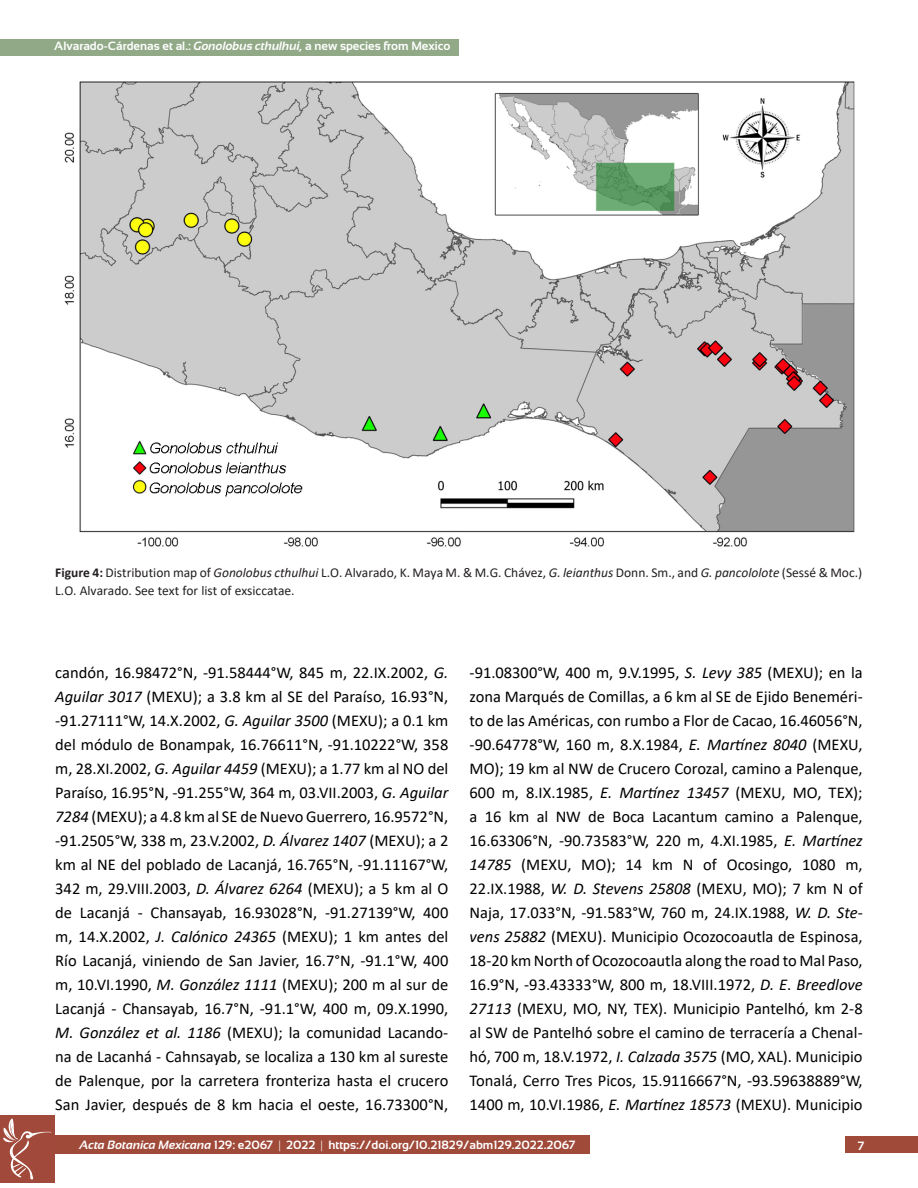
<style>
.page{position:relative;width:918px;height:1188px;background:#fff}
.page>*{position:absolute;margin:0;border:0;box-sizing:border-box;transform-origin:0 0}
.textobase{font:16.5px/24px "Calibri";color:#000;text-align:justify}
.piefigura{font:13.5px/18px "Calibri";color:#231f20}
.t1{font:700 12px "Sansation";color:#fff}
.t2{font:italic 700 12px "Sansation";color:#fff}
.s1{font-style:italic}
.s2{font-weight:700}
.s3{font-weight:300}
</style>
<div class="page">
<div style="left:846px;top:1136px;width:72px;height:17px;background:#a04a3a"></div>
<div style="left:0;top:39px;width:459px;height:16px;background:#91a987"></div>
<div style="left:0;top:1135px;width:589px;height:19px;background:#a04a3a"></div>
<div style="left:0;top:1115px;width:55px;height:67px;background:#a14a3b"></div>
<svg style="left:3px;top:1118px;width:49px;height:62px"></svg>
<img style="left:64px;top:81px;width:791px;height:466px">
<p class="t1" style="left:54px;top:39px;width:398px">Alvarado-Cárdenas et al.: <span class="s1">Gonolobus cthulhui,</span> a new species from Mexico</p>
<p class="piefigura" style="left:55px;top:563px;width:809px"><span class="s2">Figure 4:</span> Distribution map of <span class="s1">Gonolobus cthulhui</span> L.O. Alvarado, K. Maya M. &amp; M.G. Chávez, <span class="s1">G. leianthus</span> Donn. Sm., and <span class="s1">G. pancololote</span> (Sessé &amp; Moc.)<br>L.O. Alvarado. See text for list of exsiccatae.</p>
<p class="textobase" style="left:55px;top:660px;width:395px">candón, 16.98472°N, -91.58444°W, 845 m, 22.IX.2002, <span class="s1">G.<br>Aguilar 3017</span> (MEXU); a 3.8 km al SE del Paraíso, 16.93°N, -91.27111°W, 14.X.2002, <span class="s1">G. Aguilar 3500</span> (MEXU); a 0.1 km del módulo de Bonampak, 16.76611°N, -91.10222°W, 358 m, 28.XI.2002, <span class="s1">G. Aguilar 4459</span> (MEXU); a 1.77 km al NO del Paraíso, 16.95°N, -91.255°W, 364 m, 03.VII.2003, <span class="s1">G. Aguilar 7284</span> (MEXU); a 4.8 km al SE de Nuevo Guerrero, 16.9572°N, -91.2505°W, 338 m, 23.V.2002, <span class="s1">D. Álvarez 1407</span> (MEXU); a 2 km al NE del poblado de Lacanjá, 16.765°N, -91.11167°W, 342 m, 29.VIII.2003, <span class="s1">D. Álvarez 6264</span> (MEXU); a 5 km al O de Lacanjá - Chansayab, 16.93028°N, -91.27139°W, 400 m, 14.X.2002, <span class="s1">J. Calónico 24365</span> (MEXU); 1 km antes del Río Lacanjá, viniendo de San Javier, 16.7°N, -91.1°W, 400 m, 10.VI.1990, <span class="s1">M. González 1111</span> (MEXU); 200 m al sur de Lacanjá - Chansayab, 16.7°N, -91.1°W, 400 m, 09.X.1990, <span class="s1">M. González et al. 1186</span> (MEXU); la comunidad Lacando&shy;na de Lacanhá - Cahnsayab, se localiza a 130 km al sureste de Palenque, por la carretera fronteriza hasta el crucero San Javier, después de 8 km hacia el oeste, 16.73300°N,</p>
<p class="textobase" style="left:470px;top:660px;width:395px">-91.08300°W, 400 m, 9.V.1995, <span class="s1">S. Levy 385</span> (MEXU); en la zona Marqués de Comillas, a 6 km al SE de Ejido Beneméri&shy;to de las Américas, con rumbo a Flor de Cacao, 16.46056°N, -90.64778°W, 160 m, 8.X.1984, <span class="s1">E. Martínez 8040</span> (MEXU, MO); 19 km al NW de Crucero Corozal, camino a Palenque, 600 m, 8.IX.1985, <span class="s1">E. Martínez 13457</span> (MEXU, MO, TEX); a 16 km al NW de Boca Lacantum camino a Palenque, 16.63306°N, -90.73583°W, 220 m, 4.XI.1985, <span class="s1">E. Martínez 14785</span> (MEXU, MO); 14 km N of Ocosingo, 1080 m, 22.IX.1988, <span class="s1">W. D. Stevens 25808</span> (MEXU, MO); 7 km N of Naja, 17.033°N, -91.583°W, 760 m, 24.IX.1988, <span class="s1">W. D. Ste&shy;vens 25882</span> (MEXU). Municipio Ocozocoautla de Espinosa, 18-20 km North of Ocozocoautla along the road to Mal Paso, 16.9°N, -93.43333°W, 800 m, 18.VIII.1972, <span class="s1">D. E</span>. <span class="s1">Breedlove 27113</span> (MEXU, MO, NY, TEX). Municipio Pantelhó, km 2-8 al SW de Pantelhó sobre el camino de terracería a Chenal&shy;hó, 700 m, 18.V.1972, <span class="s1">I. Calzada 3575</span> (MO, XAL). Municipio Tonalá, Cerro Tres Picos, 15.9116667°N, -93.59638889°W, 1400 m, 10.VI.1986, <span class="s1">E. Martínez 18573</span> (MEXU). Municipio</p>
<p class="t1" style="left:193px;top:1134px;width:351px">128: e1924 <span class="s3">|</span> 2021 <span class="s3">|</span> https://doi.org/10.21829/abm128.2021.1924</p>
<p class="t1" style="left:58px;top:1138px;width:484px"><sup>Acta</sup> <sup>Botanica</sup> <sup>Mexicana</sup> 128: e1829 <span class="s3">|</span> 2021 <span class="s3">|</span> https://doi.org/10.21829/abm128.2021 1829</p>
<p class="t1" style="left:79px;top:1138px;width:497px"><span class="s1">Acta Botanica Mexicana</span> 129: e2067 <span class="s3">|</span> 2022 <span class="s3">|</span> https://doi.org/10.21829/abm129.2022.2067</p>
<p class="t2" style="left:56px;top:1138px;width:134px">Acta Botanic Mexicana</p>
<p class="t1" style="left:857px;top:1139px;width:8px">7</p>
</div>
